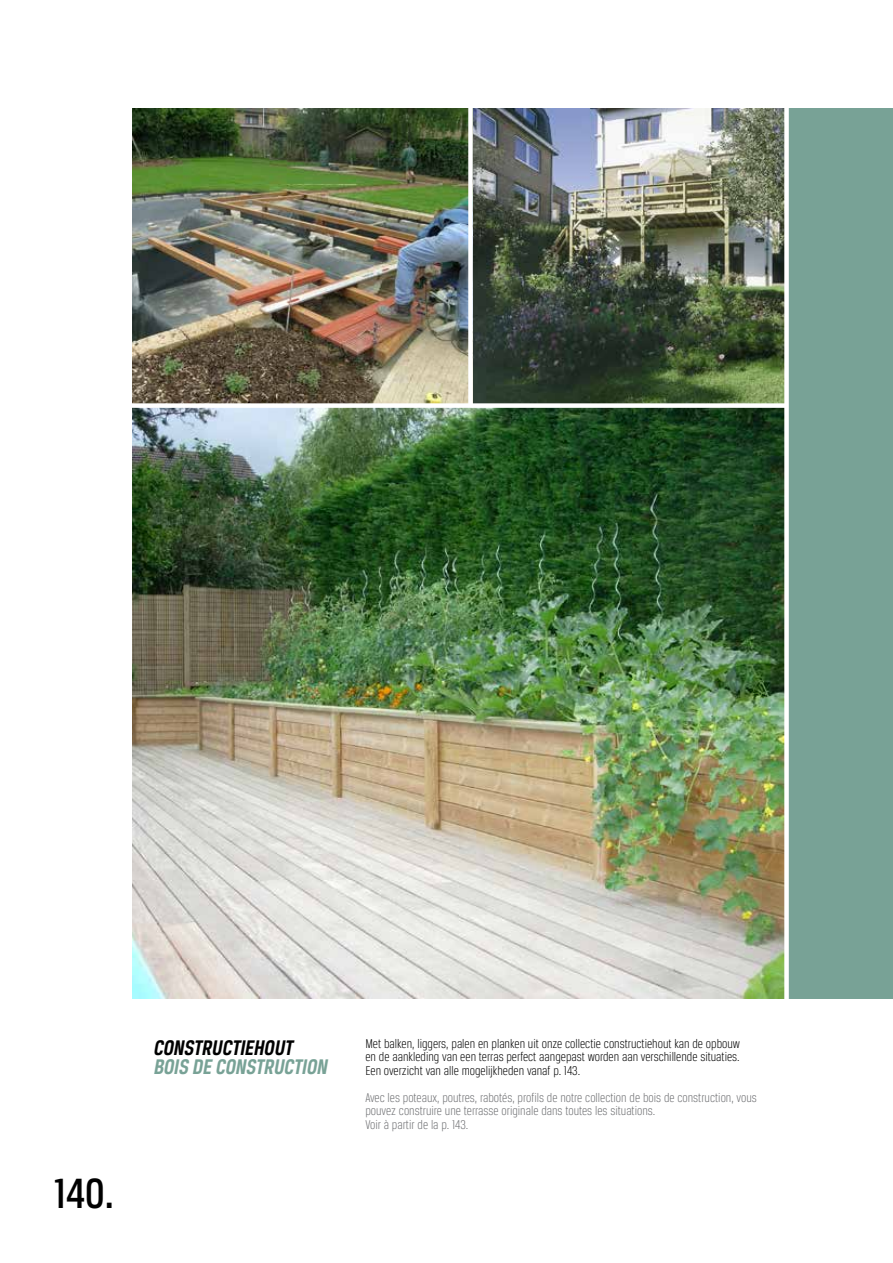
<style>
.page{position:relative;width:893px;height:1263px;background:#fff}
.page>*{position:absolute;margin:0;border:0;box-sizing:border-box;transform-origin:0 0}
.t1{font:500 45px "Breuer Condensed";color:#000}
.t2{font:italic 700 22.5px "Breuer Condensed";color:#78a296}
.t3{font:italic 700 22.5px "Breuer Condensed";color:#000}
.t4{font:300 13.5px/13.5px "Breuer Condensed";color:#000;text-align:justify}
.t5{font:300 13.5px/13.5px "Breuer Condensed";color:#6d6e71}
</style>
<div class="page">
<img style="left:473px;top:108px;width:311px;height:295px">
<div style="left:788px;top:108px;width:105px;height:890px;background:#78a296"></div>
<img style="left:132px;top:108px;width:336px;height:295px">
<img style="left:132px;top:408px;width:652px;height:590px">
<div style="left:784px;top:101px;width:5px;height:912px;background:#fff"></div>
<h1 class="t1" style="left:54px;top:1169px;width:61px">140.</h1>
<h2 class="t3" style="left:154px;top:1035px;width:141px">CONSTRUCTIEHOUT</h2>
<h2 class="t2" style="left:154px;top:1054px;width:175px">BOIS DE CONSTRUCTION</h2>
<p class="t4" style="left:365px;top:1036px;width:376px">Met balken, liggers, palen en planken uit onze collectie constructiehout kan de opbouw en de aankleding van een terras perfect aangepast worden aan verschillende situaties.<br>Een overzicht van alle mogelijkheden vanaf p. 143.</p>
<p class="t5" style="left:365px;top:1090px;width:393px">Avec les poteaux, poutres, rabotés, profils de notre collection de bois de construction, vous pouvez construire une terrasse originale dans toutes les situations.<br>Voir à partir de la p. 143.</p>
</div>
